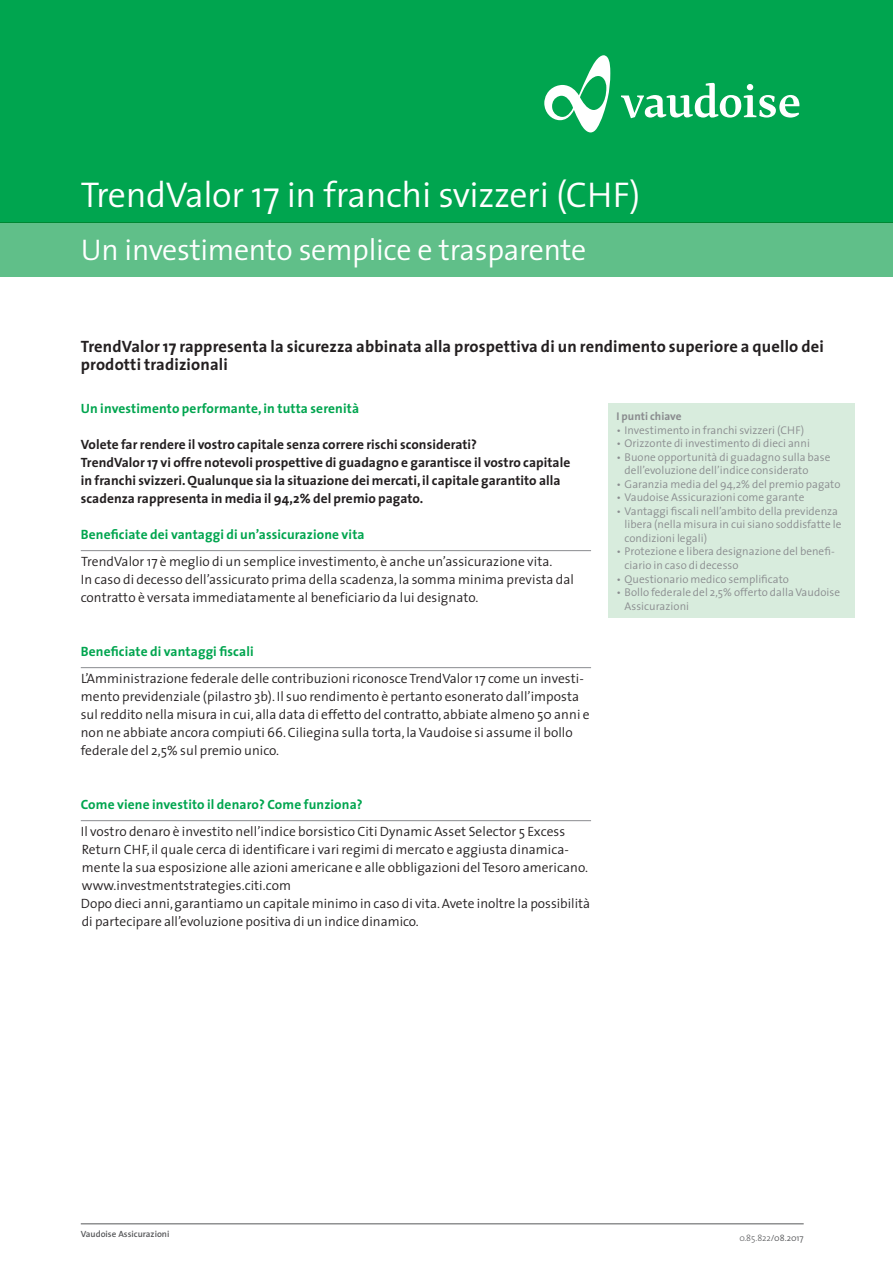
<style>
.page{position:relative;width:893px;height:1263px;background:#fff}
.page>*{position:absolute;margin:0;border:0;box-sizing:border-box;transform-origin:0 0}
.t1{font:300 36px "The Sans";letter-spacing:-.01em;color:#fff}
.t2{font:300 30px "The Sans";letter-spacing:-.01em;color:#fff}
.t3{font:700 16.5px/18px "The Sans";letter-spacing:.01em;color:#231f20}
.t4{font:300 13.5px/18px "The Sans";letter-spacing:.005em;color:#231f20}
.t5{font:700 13.5px/18px "The Sans";letter-spacing:.005em;color:#231f20}
.t6{font:700 13.5px "The Sans";letter-spacing:.01em;color:#00a54f}
.t7{font:300 11.25px/13.5px "The Sans";letter-spacing:.005em;color:#8a8c8f}
.t8{font:700 11.25px "The Sans";letter-spacing:.005em;color:#8a8c8f}
.t9{font:600 9px "The Sans";color:#57585a}
.t10{font:300 9px "The Sans";color:#57585a}
.s1{font-style:inherit}
</style>
<div class="page">
<hr style="left:81px;top:550px;width:510px;height:1px;background:#8a8c8f">
<hr style="left:81px;top:667px;width:510px;height:1px;background:#8a8c8f">
<hr style="left:81px;top:820px;width:510px;height:1px;background:#8a8c8f">
<div style="left:608px;top:403px;width:247px;height:215px;background:#d8ecdd"></div>
<div style="left:0;top:0;width:893px;height:222px;background:#00a54f"></div>
<div style="left:0;top:222px;width:893px;height:54px;background:#60bf89"></div>
<svg style="left:544px;top:55px;width:255px;height:77px"></svg>
<hr style="left:81px;top:1223px;width:723px;height:1px;background:#57585a">
<h1 class="t1" style="left:81px;top:165px;width:561px">TrendValor 17 in franchi svizzeri (CHF)</h1>
<h2 class="t2" style="left:81px;top:225px;width:507px">Un investimento semplice e trasparente</h2>
<p class="t3" style="left:81px;top:337px;width:744px">TrendValor 17 rappresenta la sicurezza abbinata alla prospettiva di un rendimento superiore a quello dei prodotti tradizionali</p>
<p class="t6" style="left:81px;top:397px;width:280px">Un investimento performante, in tutta serenità</p>
<p class="t5" style="left:81px;top:435px;width:491px">Volete far rendere il vostro capitale senza correre rischi sconsiderati?<br>TrendValor 17 vi offre notevoli prospettive di guadagno e garantisce il vostro capitale in franchi svizzeri. Qualunque sia la situazione dei mercati, il capitale garantito alla scadenza rappresenta in media il 94,2% del premio pagato.</p>
<p class="t6" style="left:81px;top:523px;width:285px">Beneficiate dei vantaggi di un’assicurazione vita</p>
<p class="t4" style="left:81px;top:552px;width:495px">TrendValor 17 è meglio di un semplice investimento, è anche un’assicurazione vita.<br>In caso di decesso dell’assicurato prima della scadenza, la somma minima prevista dal contratto è versata immediatamente al beneficiario da lui designato.</p>
<p class="t6" style="left:81px;top:640px;width:174px">Beneficiate di vantaggi fiscali</p>
<p class="t4" style="left:81px;top:669px;width:510px">L’Amministrazione federale delle contribuzioni riconosce TrendValor 17 come un investi&shy;mento previdenziale (pilastro 3b). Il suo rendimento è pertanto esonerato dall’imposta sul reddito nella misura in cui, alla data di effetto del contratto, abbiate almeno 50 anni e non ne abbiate ancora compiuti 66. Ciliegina sulla torta, la Vaudoise si assume il bollo federale del 2,5% sul premio unico.</p>
<p class="t6" style="left:81px;top:793px;width:283px">Come viene investito il denaro? Come funziona?</p>
<p class="t4" style="left:81px;top:822px;width:511px">Il vostro denaro è investito nell’indice borsistico Citi Dynamic Asset Selector 5 Excess Return CHF, il quale cerca di identificare i vari regimi di mercato e aggiusta dinamica&shy;mente la sua esposizione alle azioni americane e alle obbligazioni del Tesoro americano. www.investmentstrategies.citi.com<br>Dopo dieci anni, garantiamo un capitale minimo in caso di vita. Avete inoltre la possibilità di partecipare all’evoluzione positiva di un indice dinamico.</p>
<p class="t8" style="left:617px;top:407px;width:66px">I punti chiave</p>
<p class="t7" style="left:617px;top:423px;width:189px">• Investimento in franchi svizzeri (CHF)</p>
<p class="t7" style="left:617px;top:437px;width:195px">• Orizzonte di investimento di dieci anni</p>
<p class="t7" style="left:625px;top:450px;width:207px;text-indent:-8px">• Buone opportunità di guadagno sulla base dell’evoluzione dell’indice considerato</p>
<p class="t7" style="left:617px;top:477px;width:225px">• Garanzia media del 94,2% del premio pagato</p>
<p class="t7" style="left:617px;top:491px;width:189px">• Vaudoise Assicurazioni come garante</p>
<p class="t7" style="left:625px;top:504px;width:218px;text-indent:-8px">• Vantaggi fiscali nell’ambito della previdenza libera (nella misura in cui siano soddisfatte le condizioni legali)</p>
<p class="t7" style="left:625px;top:545px;width:212px;text-indent:-8px">• Protezione e libera designazione del benefi&shy;ciario in caso di decesso</p>
<p class="t7" style="left:617px;top:572px;width:174px">• Questionario medico semplificato</p>
<p class="t7" style="left:625px;top:585px;width:217px;text-indent:-8px">• Bollo federale del 2,5% offerto dalla Vaudoise<br>Assicurazioni</p>
<p class="t9" style="left:81px;top:1226px;width:90px">Vaudoise Assicurazioni</p>
<p class="t10" style="left:739px;top:1231px;width:66px">0.85.822<span class="s1">/08.2017</span></p>
</div>
